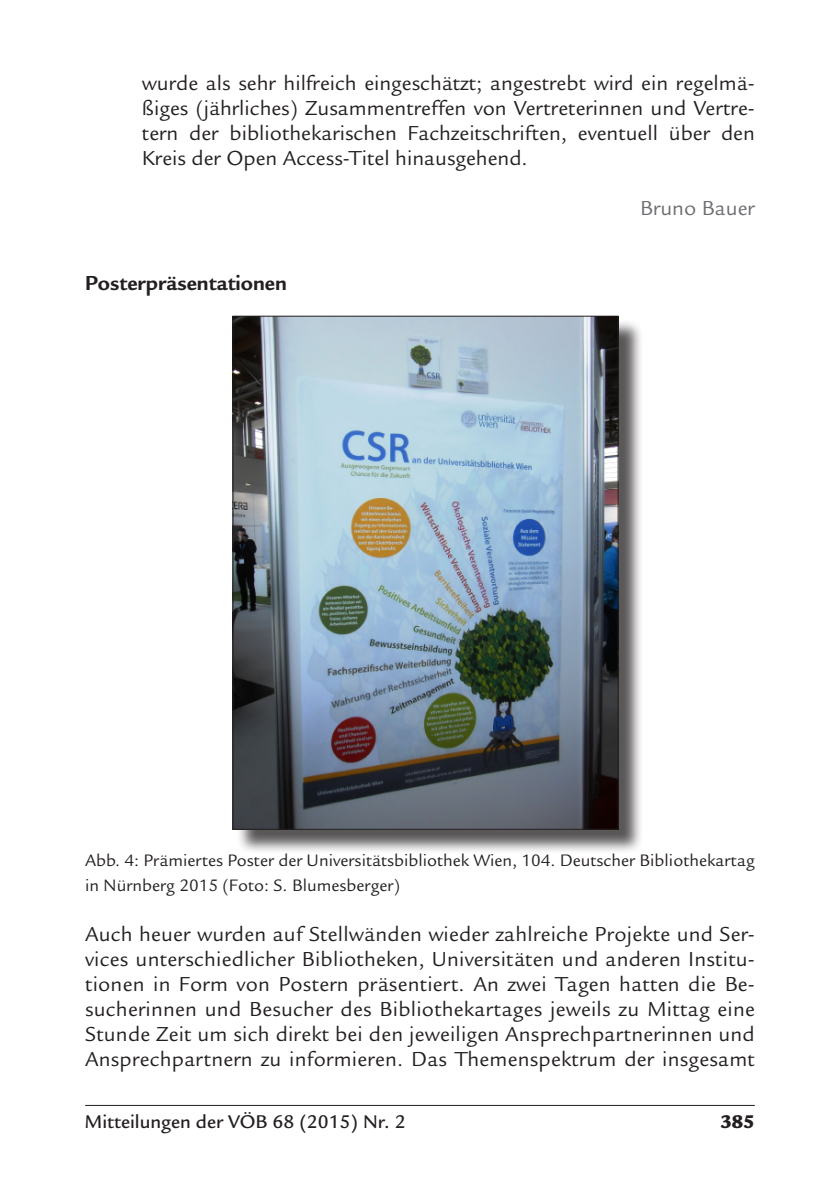
<style>
.page{position:relative;width:840px;height:1191px;background:#fff}
.page>*{position:absolute;margin:0;border:0;box-sizing:border-box;transform-origin:0 0}
.Absatz_nicht_eingerü{font:22px/25px "Legacy Sans";letter-spacing:.01em;color:#231f20;text-align:justify}
.Aufzählung{font:22px/25px "Legacy Sans";color:#231f20;text-align:justify}
.Überschrift_2{font:700 22px "Legacy Sans";color:#231f20}
.Absatz_nicht_eingerü-2{font:22px "Legacy Sans";color:#6c6d70}
.t1{font:500 20px "Legacy Sans";color:#231f20}
.t2{font:900 20px "Legacy Sans";color:#231f20}
.Absatz_nicht_eingerü-3{font:18px/25px "Legacy Sans";color:#231f20}
</style>
<div class="page">
<hr style="left:85px;top:1105px;width:669px;height:1px;background:#231f20">
<div style="left:235px;top:319px;width:407px;height:535px;background:#231f20;opacity:.75"></div>
<img style="left:234px;top:318px;width:382px;height:509px">
<p class="Aufzählung" style="left:142px;top:71px;width:614px">wurde als sehr hilfreich eingeschätzt; angestrebt wird ein regelmä&shy;ßiges (jährliches) Zusammentreffen von Vertreterinnen und Vertre&shy;tern der bibliothekarischen Fachzeitschriften, eventuell über den Kreis der Open Access-Titel hinausgehend.</p>
<p class="Absatz_nicht_eingerü-2" style="left:639px;top:195px;width:116px">Bruno Bauer</p>
<p class="Überschrift_2" style="left:85px;top:270px;width:203px">Posterpräsentationen</p>
<p class="Absatz_nicht_eingerü-3" style="left:85px;top:847px;width:670px">Abb. 4: Prämiertes Poster der Universitätsbibliothek Wien, 104. Deutscher Bibliothekartag in Nürnberg 2015 (Foto: S. Blumesberger)</p>
<p class="Absatz_nicht_eingerü" style="left:85px;top:921px;width:671px">Auch heuer wurden auf Stellwänden wieder zahlreiche Projekte und Ser&shy;vices unterschiedlicher Bibliotheken, Universitäten und anderen Institu&shy;tionen in Form von Postern präsentiert. An zwei Tagen hatten die Be&shy;sucherinnen und Besucher des Bibliothekartages jeweils zu Mittag eine Stunde Zeit um sich direkt bei den jeweiligen Ansprechpartnerinnen und Ansprechpartnern zu informieren. Das Themenspektrum der insgesamt</p>
<p class="t1" style="left:85px;top:1110px;width:322px">Mitteilungen der VÖB 68 (2015) Nr. 2</p>
<p class="t2" style="left:720px;top:1110px;width:36px">385</p>
</div>
